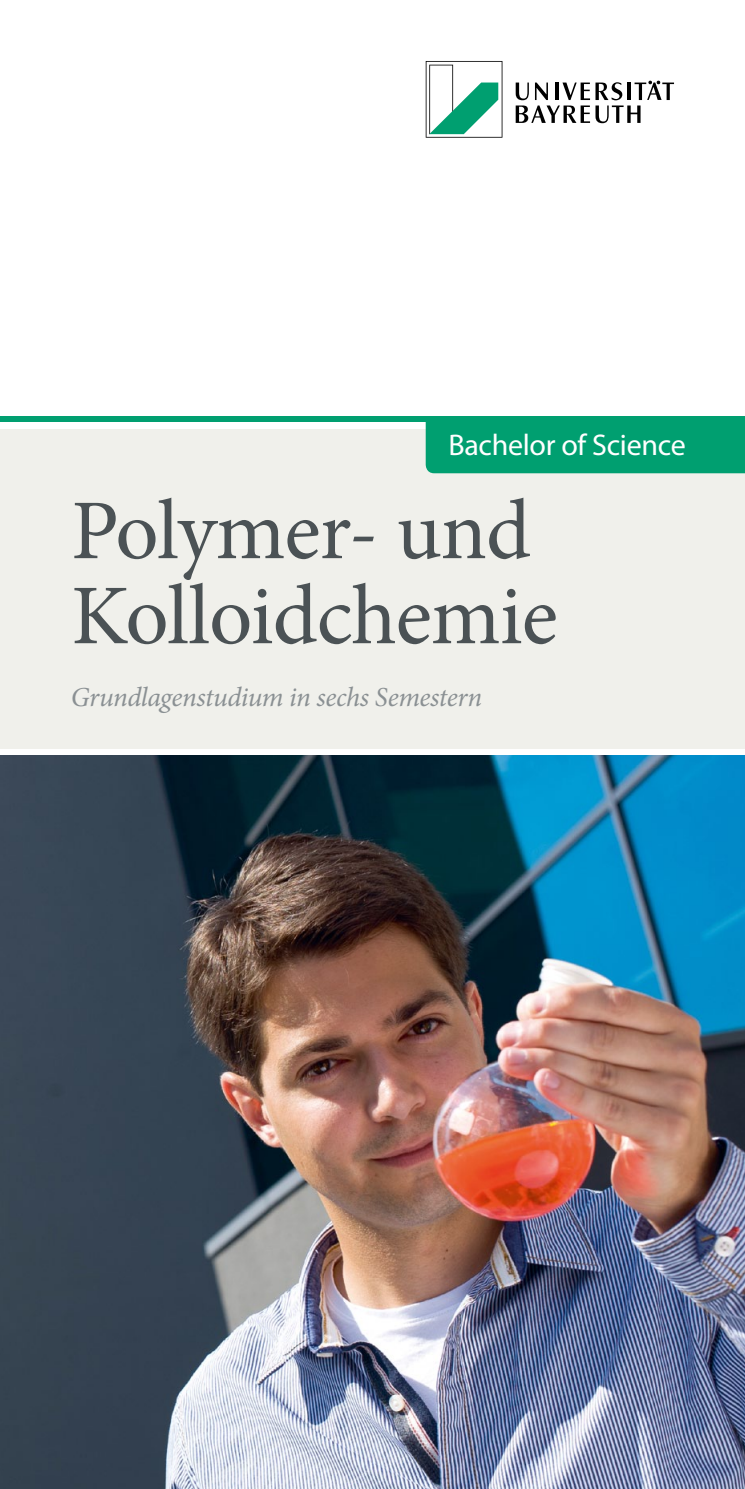
<style>
.page{position:relative;width:745px;height:1489px;background:#fff}
.page>*{position:absolute;margin:0;border:0;box-sizing:border-box;transform-origin:0 0}
.t1{font:85px/85px "Minion Pro";letter-spacing:-.01em;color:#4b5255}
.t2{font:30px "Myriad Pro";letter-spacing:-.01em;color:#fff}
.t3{font:italic 27.5px "Minion Pro";letter-spacing:-.015em;color:#8a9093}
</style>
<div class="page">
<div style="left:0;top:416px;width:744px;height:6px;background:#009f70"></div>
<div style="left:0;top:429px;width:744px;height:319px;background:#f0f0eb"></div>
<svg style="left:425px;top:61px;width:77px;height:77px"></svg>
<svg style="left:515px;top:83px;width:74px;height:40px"></svg>
<svg style="left:595px;top:81px;width:78px;height:42px"></svg>
<div style="left:425px;top:422px;width:319px;height:51px;background:#009f70"></div>
<img style="left:0;top:755px;width:744px;height:733px">
<p class="t2" style="left:448px;top:426px;width:239px">Bachelor of Science</p>
<h1 class="t1" style="left:71px;top:489px;width:488px">Polymer- und<br>Kolloidchemie</h1>
<p class="t3" style="left:71px;top:678px;width:412px">Grundlagenstudium in sechs Semestern</p>
</div>
